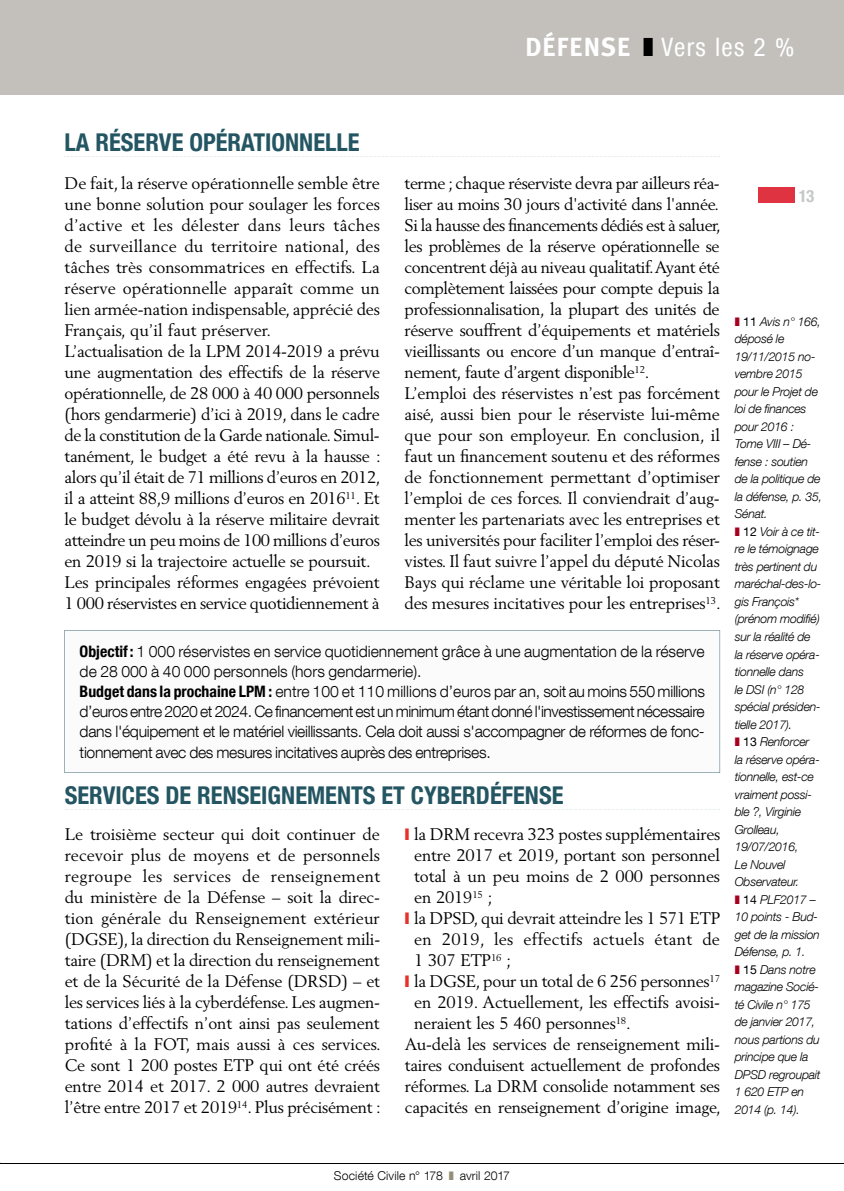
<style>
.page{position:relative;width:844px;height:1191px;background:#fff}
.page>*{position:absolute;margin:0;border:0;box-sizing:border-box;transform-origin:0 0}
.t1{font:condensed 25.38px "Helvetica Neue LT Com";letter-spacing:.05em;color:#fff}
.t2{font:700 condensed 24.5px "Helvetica Neue LT Com";color:#245562}
.t3{font:700 condensed 16.97px "Helvetica Neue LT Com";color:#c5c6c6}
.t4{font:16.62px/21px "Berling LT Std";letter-spacing:-.015em;color:#000}
.t5{font:16.62px "Berling LT Std";letter-spacing:.015em;color:#000}
.t6{font:300 15.75px/20.1px "Helvetica Neue LT Com";letter-spacing:-.02em;color:#000}
.t7{font:italic 300 12.25px/17.5px "Helvetica Neue LT Com";letter-spacing:-.02em;color:#000}
.t8{font:300 12.25px "Helvetica Neue LT Com";letter-spacing:.01em;color:#000}
.s1{font-family:"Meta";font-weight:700;font-stretch:normal;font-size:26.25px}
.s2{color:#000}
.s3{font-weight:700;font-stretch:condensed}
.s4{color:#e73027}
.s5{color:#a6021f}
.s6{font-weight:400;font-style:normal}
.s7{color:#958d77}
</style>
<div class="page">
<hr style="left:0;top:1162px;width:843px;height:1px;background:#000">
<div style="left:0;top:0;width:843px;height:94px;background:#c3c0bc"></div>
<div style="left:757px;top:187px;width:37px;height:15px;background:#e03342"></div>
<svg style="left:64px;top:156px;width:655px;height:1px"></svg>
<svg style="left:64px;top:630px;width:656px;height:143px"></svg>
<svg style="left:65px;top:809px;width:655px;height:1px"></svg>
<h1 class="t1" style="left:525px;top:32px;width:270px"><span class="s1">DÉFENSE</span> <span class="s2">❚</span> Vers les 2 %</h1>
<h2 class="t2" style="left:64px;top:128px;width:296px">LA RÉSERVE OPÉRATIONNELLE</h2>
<p class="t4" style="left:64px;top:172px;width:317px">De fait, la réserve opérationnelle semble être une bonne solution pour soulager les forces d’active et les délester dans leurs tâches de surveillance du territoire national, des tâches très consommatrices en effectifs. La réserve opérationnelle apparaît comme un lien armée-nation indispensable, apprécié des Français, qu’il faut préserver.<br>L’actualisation de la LPM 2014-2019 a prévu une augmentation des effectifs de la réserve opérationnelle, de 28 000 à 40 000 personnels (hors gendarmerie) d’ici à 2019, dans le cadre de la constitution de la Garde nationale. Simul&shy;tanément, le budget a été revu à la hausse : alors qu’il était de 71 millions d’euros en 2012, il a atteint 88,9 millions d’euros en 2016<sup>11</sup>. Et le budget dévolu à la réserve militaire devrait atteindre un peu moins de 100 millions d’euros en 2019 si la trajectoire actuelle se poursuit.<br>Les principales réformes engagées prévoient 1 000 réservistes en service quotidiennement à</p>
<p class="t4" style="left:404px;top:172px;width:317px">terme ; chaque réserviste devra par ailleurs réa&shy;liser au moins 30 jours d'activité dans l'année.<br>Si la hausse des financements dédiés est à saluer, les problèmes de la réserve opérationnelle se concentrent déjà au niveau qualitatif. Ayant été complètement laissées pour compte depuis la professionnalisation, la plupart des unités de réserve souffrent d’équipements et matériels vieillissants ou encore d’un manque d’entraî&shy;nement, faute d’argent disponible<sup>12</sup>.<br>L’emploi des réservistes n’est pas forcément aisé, aussi bien pour le réserviste lui-même que pour son employeur. En conclusion, il faut un financement soutenu et des réformes de fonctionnement permettant d’optimiser l’emploi de ces forces. Il conviendrait d’aug&shy;menter les partenariats avec les entreprises et les universités pour faciliter l’emploi des réser&shy;vistes. Il faut suivre l’appel du député Nicolas Bays qui réclame une véritable loi proposant des mesures incitatives pour les entreprises<sup>13</sup>.</p>
<p class="t6" style="left:80px;top:641px;width:626px"><span class="s3">Objectif :</span> 1 000 réservistes en service quotidiennement grâce à une augmentation de la réserve de 28 000 à 40 000 personnels (hors gendarmerie).<br><span class="s3">Budget dans la prochaine LPM :</span> entre 100 et 110 millions d’euros par an, soit au moins 550 millions d’euros entre 2020 et 2024. Ce financement est un minimum étant donné l'investissement nécessaire dans l'équipement et le matériel vieillissants. Cela doit aussi s'accompagner de réformes de fonc&shy;tionnement avec des mesures incitatives auprès des entreprises.</p>
<h2 class="t2" style="left:65px;top:780px;width:500px">SERVICES DE RENSEIGNEMENTS ET CYBERDÉFENSE</h2>
<p class="t4" style="left:65px;top:823px;width:317px;text-align:justify">Le troisième secteur qui doit continuer de recevoir plus de moyens et de personnels regroupe les services de renseignement du ministère de la Défense – soit la direc&shy;tion générale du Renseignement extérieur (DGSE), la direction du Renseignement mili&shy;taire (DRM) et la direction du renseignement et de la Sécurité de la Défense (DRSD) – et les services liés à la cyberdéfense. Les augmen&shy;tations d’effectifs n’ont ainsi pas seulement profité à la FOT, mais aussi à ces services.<br>Ce sont 1 200 postes ETP qui ont été créés entre 2014 et 2017. 2 000 autres devraient l’être entre 2017 et 2019<sup>14</sup>. Plus précisément :</p>
<p class="t4" style="left:405px;top:823px;width:317px"><span class="s4">❙</span> la DRM recevra 323 postes supplémentaires</p>
<p class="t4" style="left:414px;top:844px;width:307px">entre 2017 et 2019, portant son personnel</p>
<p class="t4" style="left:414px;top:865px;width:307px">total à un peu moins de 2 000 personnes</p>
<p class="t4" style="left:414px;top:886px;width:80px">en 2019<sup>15</sup> ;</p>
<p class="t4" style="left:405px;top:907px;width:317px"><span class="s4">❙</span> la DPSD, qui devrait atteindre les 1 571 ETP</p>
<p class="t5" style="left:414px;top:929px;width:307px">en 2019, les effectifs actuels étant de</p>
<p class="t4" style="left:414px;top:949px;width:98px">1 307 ETP<sup>16</sup> ;</p>
<p class="t4" style="left:405px;top:970px;width:317px"><span class="s4">❙</span> la DGSE, pour un total de 6 256 personnes<sup>17</sup></p>
<p class="t4" style="left:414px;top:991px;width:307px">en 2019. Actuellement, les effectifs avoisi-</p>
<p class="t4" style="left:414px;top:1012px;width:218px">neraient les 5 460 personnes<sup>18</sup>.</p>
<p class="t4" style="left:405px;top:1033px;width:317px">Au-delà les services de renseignement mili-</p>
<p class="t4" style="left:405px;top:1054px;width:316px">taires conduisent actuellement de profondes</p>
<p class="t4" style="left:405px;top:1075px;width:317px">réformes. La DRM consolide notamment ses</p>
<p class="t4" style="left:405px;top:1096px;width:317px">capacités en renseignement d’origine image,</p>
<p class="t3" style="left:798px;top:186px;width:17px">13</p>
<p class="t7" style="left:734px;top:312px;width:89px"><span class="s5">❚</span> <span class="s6">11</span> Avis n° 166, déposé le<br>19/11/2015 no&shy;vembre 2015 pour le Projet de loi de finances pour 2016 :<br>Tome VIII – Dé&shy;fense : soutien de la politique de la défense, p. 35,<br>Sénat.<br><span class="s5">❚</span> <span class="s6">12</span> Voir à ce tit&shy;re le témoignage très pertinent du maréchal-des-lo&shy;gis François* (prénom modifié) sur la réalité de<br>la réserve opéra&shy;tionnelle dans<br>le DSI (n° 128 spécial présiden&shy;tielle 2017).<br><span class="s5">❚</span> <span class="s6">13</span> Renforcer<br>la réserve opéra&shy;tionnelle, est-ce vraiment possi&shy;ble ?, Virginie<br>Grolleau,<br>19/07/2016,<br>Le Nouvel<br>Observateur.<br><span class="s5">❚</span> <span class="s6">14</span> PLF2017 –<br>10 points - Bud&shy;get de la mission<br>Défense, p. 1.<br><span class="s5">❚</span> <span class="s6">15</span> Dans notre magazine Socié&shy;té Civile n° 175 de janvier 2017, nous partions du principe que la<br>DPSD regroupait<br>1 620 ETP en<br>2014 (p. 14).</p>
<p class="t8" style="left:334px;top:1167px;width:177px">Société Civile n° 178 <span class="s7">❚</span> avril 2017</p>
</div>
